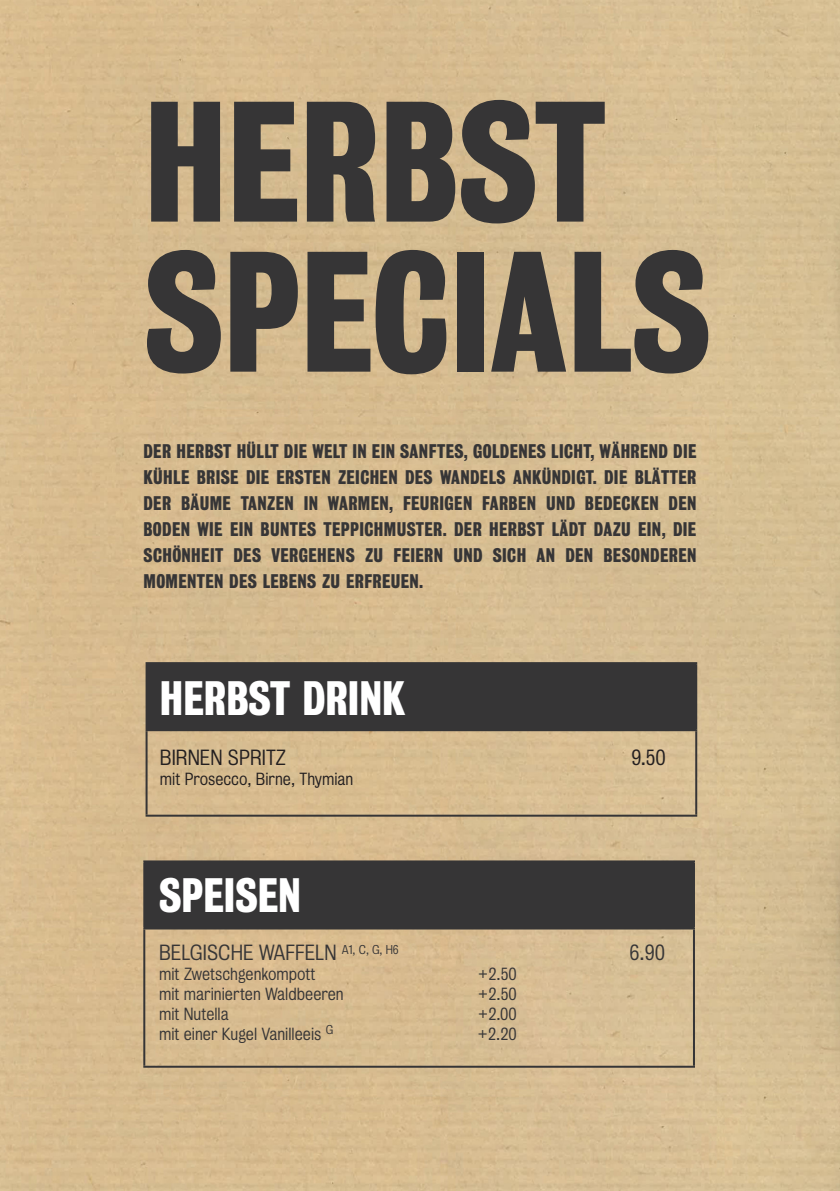
<style>
.page{position:relative;width:840px;height:1191px;background:#fff}
.page>*{position:absolute;margin:0;border:0;box-sizing:border-box;transform-origin:0 0}
.Zutaten{font:156px "Bureau Grotesque Three Seven";color:#363536}
.Headline{font:44px "Bureau Grotesque Three Seven";color:#fff}
.Speise{font:20px "Bureau Grotesque Five One";color:#363536}
.Speise-2{font:20px "Bureau Grotesque Five One";color:#231f20}
.Headline_gross{font:18px/26px "Bureau Grotesque Three Seven";letter-spacing:.02em;color:#363536;text-align:justify}
.Speise-3{font:16px "Bureau Grotesque Five One";color:#363536}
.Speise-4{font:16px "Bureau Grotesque Five One";color:#231f20}
</style>
<div class="page">
<div style="left:0;top:0;width:839px;height:1191px;background:#d7bc91"></div>
<div style="left:146px;top:663px;width:549px;height:67px;background:#363536"></div>
<hr style="left:145px;top:729px;width:551px;height:2px;background:#363536">
<hr style="left:145px;top:662px;width:551px;height:2px;background:#363536">
<hr style="left:145px;top:664px;width:2px;height:65px;background:#363536">
<hr style="left:694px;top:664px;width:2px;height:65px;background:#363536">
<hr style="left:145px;top:731px;width:2px;height:83px;background:#363536">
<hr style="left:694px;top:731px;width:2px;height:83px;background:#363536">
<hr style="left:145px;top:814px;width:551px;height:2px;background:#363536">
<div style="left:144px;top:861px;width:549px;height:67px;background:#363536"></div>
<hr style="left:143px;top:929px;width:2px;height:136px;background:#363536">
<hr style="left:692px;top:929px;width:2px;height:136px;background:#363536">
<hr style="left:143px;top:1065px;width:551px;height:2px;background:#363536">
<hr style="left:143px;top:860px;width:551px;height:2px;background:#363536">
<hr style="left:143px;top:862px;width:2px;height:65px;background:#363536">
<hr style="left:692px;top:862px;width:2px;height:65px;background:#363536">
<hr style="left:143px;top:927px;width:551px;height:2px;background:#363536">
<p class="Zutaten" style="left:144px;top:72px;width:463px">HERBST</p>
<p class="Zutaten" style="left:144px;top:222px;width:568px">SPECIALS</p>
<p class="Headline_gross" style="left:143px;top:438px;width:554px">DER HERBST HÜLLT DIE WELT IN EIN SANFTES, GOLDENES LICHT, WÄHREND DIE KÜHLE BRISE DIE ERSTEN ZEICHEN DES WANDELS ANKÜNDIGT. DIE BLÄTTER DER BÄUME TANZEN IN WARMEN, FEURIGEN FARBEN UND BEDECKEN DEN BODEN WIE EIN BUNTES TEPPICHMUSTER. DER HERBST LÄDT DAZU EIN, DIE SCHÖNHEIT DES VERGEHENS ZU FEIERN UND SICH AN DEN BESONDEREN MOMENTEN DES LEBENS ZU ERFREUEN.</p>
<p class="Headline" style="left:160px;top:673px;width:246px">HERBST DRINK</p>
<p class="Speise-2" style="left:160px;top:746px;width:128px">BIRNEN SPRITZ</p>
<p class="Speise-2" style="left:631px;top:746px;width:36px">9.50</p>
<p class="Speise-4" style="left:160px;top:770px;width:195px">mit Prosecco, Birne, Thymian</p>
<p class="Headline" style="left:159px;top:870px;width:143px">SPEISEN</p>
<p class="Speise" style="left:159px;top:941px;width:241px">BELGISCHE WAFFELN <sup>A1,</sup> <sup>C,</sup> <sup>G,</sup> <sup>H6</sup></p>
<p class="Speise" style="left:629px;top:941px;width:37px">6.90</p>
<p class="Speise-3" style="left:159px;top:965px;width:158px">mit Zwetschgenkompott</p>
<p class="Speise-3" style="left:477px;top:965px;width:40px">+2.50</p>
<p class="Speise-3" style="left:159px;top:985px;width:186px">mit marinierten Waldbeeren</p>
<p class="Speise-3" style="left:477px;top:985px;width:40px">+2.50</p>
<p class="Speise-3" style="left:159px;top:1005px;width:71px">mit Nutella</p>
<p class="Speise-3" style="left:477px;top:1005px;width:40px">+2.00</p>
<p class="Speise-3" style="left:159px;top:1025px;width:175px">mit einer Kugel Vanilleeis <sup>G</sup></p>
<p class="Speise-3" style="left:477px;top:1025px;width:40px">+2.20</p>
</div>
